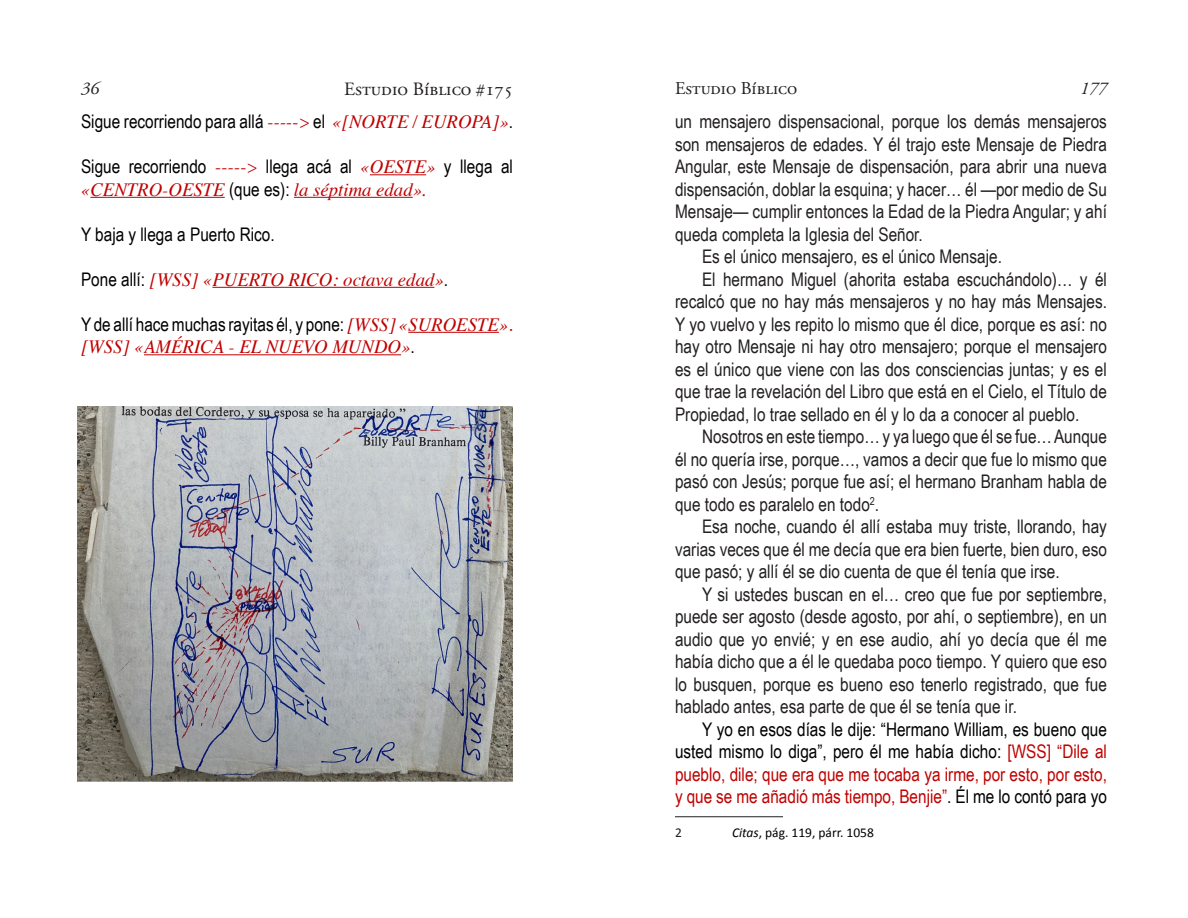
<style>
.page{position:relative;width:1188px;height:918px;background:#fff}
.page>*{position:absolute;margin:0;border:0;box-sizing:border-box;transform-origin:0 0}
.t1{font:18.75px "Arial Narrow";color:#231f20}
.t2{font:18.75px/22.5px "Arial Narrow";color:#000;text-align:justify}
.t3{font:italic 18.75px "Times";color:#c00000}
.t4{font:18.75px "Adobe Garamond Pro";color:#231f20}
.t5{font:18px "Adobe Garamond Pro";color:#231f20}
.t6{font:italic 18px "Adobe Garamond Pro";color:#231f20}
.t7{font:13.5px "Calibri";color:#000}
.t8{font:13.5px "Calibri";color:#231f20}
.s1{font-family:"Minion Pro";font-style:italic;color:#c00000}
.s2{font-family:"Times";font-style:italic;color:#c00000}
.s3{font-family:"Arial Narrow";font-style:normal;color:#000}
.s4{font-family:"Minion Pro"}
.s5{color:#c00000}
.s6{font-style:italic}
</style>
<div class="page">
<hr style="left:370px;top:174px;width:56px;height:1px;background:#c00000">
<hr style="left:90px;top:197px;width:135px;height:1px;background:#c00000">
<hr style="left:294px;top:197px;width:119px;height:1px;background:#c00000">
<hr style="left:212px;top:287px;width:222px;height:1px;background:#c00000">
<hr style="left:408px;top:332px;width:91px;height:1px;background:#c00000">
<hr style="left:144px;top:354px;width:257px;height:1px;background:#c00000">
<img style="left:77px;top:406px;width:436px;height:375px">
<hr style="left:675px;top:816px;width:108px;height:1px;background:#231f20">
<p class="t6" style="left:81px;top:78px;width:19px">36</p>
<p class="t4" style="left:344px;top:77px;width:170px">Estudio Bíblico #175</p>
<p class="t2" style="left:81px;top:110px;width:433px">Sigue recorriendo para allá <span class="s1">-----&gt;</span> el <span class="s2">«[NORTE / EUROPA]»</span>.</p>
<p class="t2" style="left:81px;top:155px;width:434px">Sigue recorriendo <span class="s1">-----&gt;</span> llega acá al <span class="s2">«OESTE»</span> y llega al</p>
<p class="t3" style="left:81px;top:173px;width:347px">«CENTRO-OESTE <span class="s3">(que es):</span> la séptima edad»<span class="s4">.</span></p>
<p class="t2" style="left:81px;top:222px;width:195px">Y baja y llega a Puerto Rico.</p>
<p class="t3" style="left:81px;top:263px;width:369px"><span class="s3">Pone allí:</span> [WSS] «PUERTO RICO: octava edad»<span class="s3">.</span></p>
<p class="t2" style="left:81px;top:312px;width:433px">Y de allí hace muchas rayitas él, y pone: <span class="s2">[WSS] «SUROESTE».</span></p>
<p class="t3" style="left:81px;top:331px;width:335px">[WSS] «AMÉRICA - EL NUEVO MUNDO»<span class="s3">.</span></p>
<p class="t5" style="left:675px;top:78px;width:124px">Estudio Bíblico</p>
<p class="t6" style="left:1080px;top:78px;width:28px">177</p>
<p class="t1" style="left:675px;top:108px;width:433px">un mensajero dispensacional, porque los demás mensajeros</p>
<p class="t1" style="left:675px;top:131px;width:433px">son mensajeros de edades. Y él trajo este Mensaje de Piedra</p>
<p class="t1" style="left:675px;top:153px;width:433px">Angular, este Mensaje de dispensación, para abrir una nueva</p>
<p class="t1" style="left:675px;top:176px;width:433px">dispensación, doblar la esquina; y hacer… él —por medio de Su</p>
<p class="t1" style="left:675px;top:198px;width:434px">Mensaje— cumplir entonces la Edad de la Piedra Angular; y ahí</p>
<p class="t1" style="left:675px;top:221px;width:249px">queda completa la Iglesia del Señor.</p>
<p class="t1" style="left:702px;top:243px;width:301px">Es el único mensajero, es el único Mensaje.</p>
<p class="t1" style="left:702px;top:266px;width:406px">El hermano Miguel (ahorita estaba escuchándolo)… y él</p>
<p class="t1" style="left:675px;top:288px;width:433px">recalcó que no hay más mensajeros y no hay más Mensajes.</p>
<p class="t1" style="left:675px;top:311px;width:433px">Y yo vuelvo y les repito lo mismo que él dice, porque es así: no</p>
<p class="t1" style="left:675px;top:333px;width:433px">hay otro Mensaje ni hay otro mensajero; porque el mensajero</p>
<p class="t1" style="left:675px;top:356px;width:433px">es el único que viene con las dos consciencias juntas; y es el</p>
<p class="t1" style="left:675px;top:378px;width:433px">que trae la revelación del Libro que está en el Cielo, el Título de</p>
<p class="t1" style="left:675px;top:401px;width:406px">Propiedad, lo trae sellado en él y lo da a conocer al pueblo.</p>
<p class="t1" style="left:702px;top:423px;width:407px">Nosotros en este tiempo… y ya luego que él se fue… Aunque</p>
<p class="t1" style="left:675px;top:446px;width:433px">él no quería irse, porque…, vamos a decir que fue lo mismo que</p>
<p class="t1" style="left:675px;top:468px;width:433px">pasó con Jesús; porque fue así; el hermano Branham habla de</p>
<p class="t1" style="left:675px;top:491px;width:206px">que todo es paralelo en todo<sup>2</sup>.</p>
<p class="t1" style="left:702px;top:513px;width:406px">Esa noche, cuando él allí estaba muy triste, llorando, hay</p>
<p class="t1" style="left:675px;top:536px;width:433px">varias veces que él me decía que era bien fuerte, bien duro, eso</p>
<p class="t1" style="left:675px;top:558px;width:386px">que pasó; y allí él se dio cuenta de que él tenía que irse.</p>
<p class="t1" style="left:702px;top:581px;width:406px">Y si ustedes buscan en el… creo que fue por septiembre,</p>
<p class="t1" style="left:675px;top:603px;width:433px">puede ser agosto (desde agosto, por ahí, o septiembre), en un</p>
<p class="t1" style="left:675px;top:626px;width:433px">audio que yo envié; y en ese audio, ahí yo decía que él me</p>
<p class="t1" style="left:675px;top:648px;width:434px">había dicho que a él le quedaba poco tiempo. Y quiero que eso</p>
<p class="t1" style="left:675px;top:671px;width:433px">lo busquen, porque es bueno eso tenerlo registrado, que fue</p>
<p class="t1" style="left:675px;top:693px;width:343px">hablado antes, esa parte de que él se tenía que ir.</p>
<p class="t2" style="left:675px;top:717px;width:434px;text-indent:27px">Y yo en esos días le dije: “Hermano William, es bueno que usted mismo lo diga”, pero él me había dicho: <span class="s5">[WSS] “Dile al pueblo, dile; que era que me tocaba ya irme, por esto, por esto, y que se me añadió más tiempo, Benjie”</span>. Él me lo contó para yo</p>
<p class="t8" style="left:675px;top:824px;width:8px">2</p>
<p class="t7" style="left:732px;top:824px;width:143px"><span class="s6">Citas</span>, pág. 119, párr. 1058</p>
</div>
